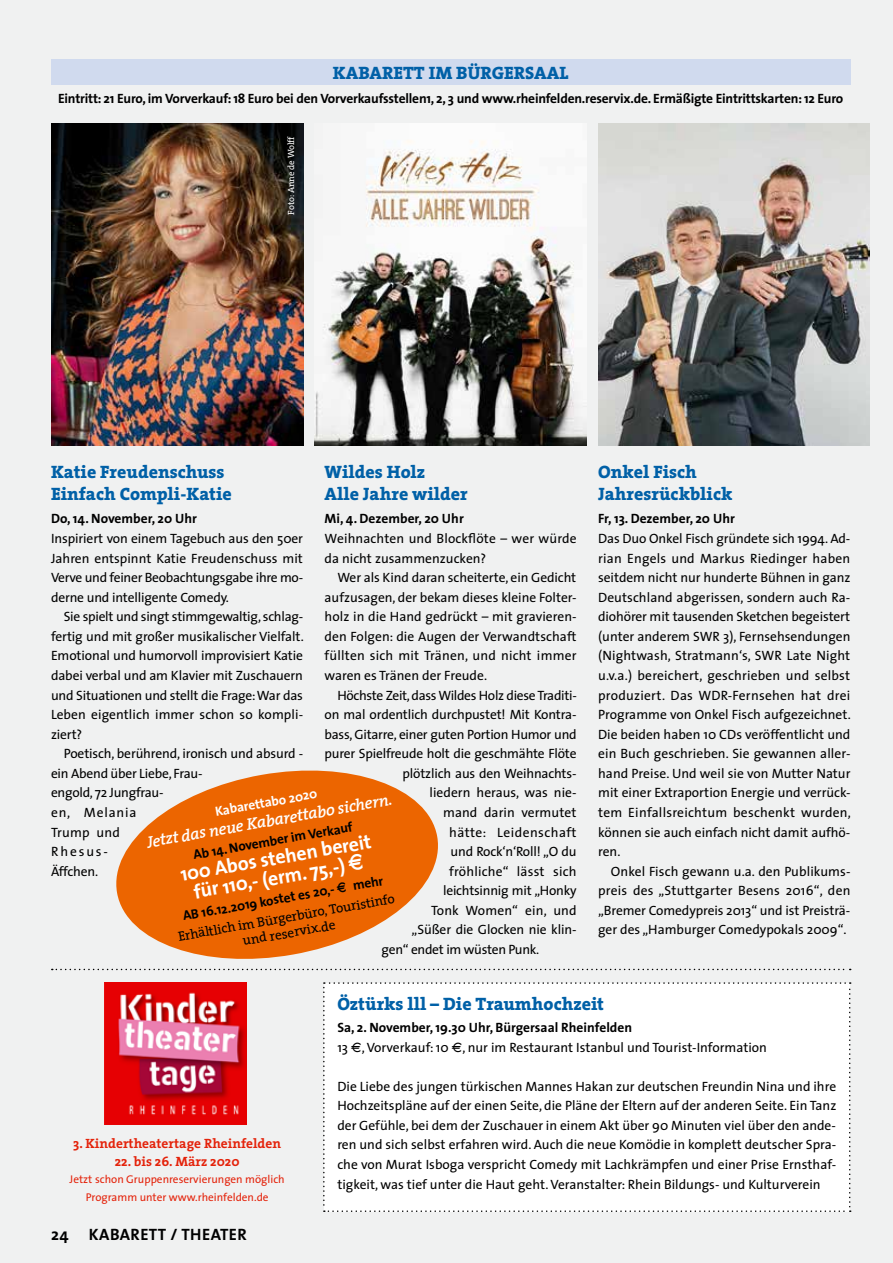
<style>
.page{position:relative;width:893px;height:1263px;background:#f0f1f1}
.page>*{position:absolute;margin:0;border:0;box-sizing:border-box;transform-origin:0 0}
.t1{font:700 19.95px/19.5px "The Sans";color:#fff}
.t2{font:800 18px/21.8px "The Serif";color:#0060a7}
.t3{font:italic 600 16.5px "The Serif";color:#fff}
.t4{font:700 16.5px "The Sans";letter-spacing:.025em;color:#000}
.t5{font:13.5px/19.5px "The Sans";letter-spacing:-.01em;color:#000;text-align:justify}
.t6{font:700 13.5px "The Sans";letter-spacing:-.015em;color:#000}
.t7{font:13.5px/15.6px "The Serif";color:#000;text-align:center}
.t8{font:700 13.5px "The Serif";color:#e4220a}
.t9{font:13.5px "The Sans";letter-spacing:.015em;color:#000}
.t10{font:13.5px "The Sans";letter-spacing:.035em;color:#000}
.t11{font:13.5px "The Sans";letter-spacing:.01em;color:#000}
.t12{font:700 13.5px "The Sans";color:#fff}
.t13{font:11.25px/17.7px "The Sans";color:#e4220a;text-align:center}
.t14{font:9px "The Serif";letter-spacing:-.01em;color:#fff}
.s1{font-weight:700}
.s2{font-family:"EURO";font-size:12px}
</style>
<div class="page">
<div style="left:51px;top:60px;width:799px;height:25px;background:#d0daee"></div>
<img style="left:51px;top:123px;width:252px;height:322px">
<img style="left:598px;top:123px;width:272px;height:322px">
<img style="left:315px;top:123px;width:271px;height:322px">
<div style="left:323px;top:982px;width:528px;height:230px;background:#fff"></div>
<svg style="left:52px;top:969px;width:799px;height:1px"></svg>
<img style="left:104px;top:982px;width:143px;height:143px">
<svg style="left:108px;top:770px;width:338px;height:200px;fill:#ec6500"></svg>
<svg style="left:347px;top:853px;width:17px;height:18px"></svg>
<svg style="left:336px;top:882px;width:11px;height:11px"></svg>
<h2 class="t2" style="left:333px;top:61px;width:237px">KABARETT IM BÜRGERSAAL</h2>
<p class="t6" style="left:58px;top:87px;width:787px">Eintritt: 21 Euro, im Vorverkauf: 18 Euro bei den Vorverkaufsstellen1, 2, 3 und www.rheinfelden.reservix.de. Ermäßigte Eintrittskarten: 12 Euro</p>
<p class="t14" style="left:283px;top:215px;width:80px;rotate:-90deg">Foto: Anne de Wolff</p>
<h2 class="t2" style="left:51px;top:460px;width:182px">Katie Freudenschuss<br>Einfach Compli-Katie</h2>
<p class="t6" style="left:51px;top:508px;width:147px">Do, 14. November, 20 Uhr</p>
<p class="t5" style="left:51px;top:528px;width:254px">Inspiriert von einem Tagebuch aus den 50er Jahren entspinnt Katie Freudenschuss mit Verve und feiner Beobachtungsgabe ihre mo&shy;derne und intelligente Comedy.</p>
<p class="t5" style="left:51px;top:607px;width:254px;text-indent:13px">Sie spielt und singt stimmgewaltig, schlag&shy;fertig und mit großer musikalischer Vielfalt.<br>Emotional und humorvoll improvisiert Katie dabei verbal und am Klavier mit Zuschauern und Situationen und stellt die Frage: War das Leben eigentlich immer schon so kompli&shy;ziert?</p>
<p class="t5" style="left:51px;top:743px;width:254px;text-align:left;text-indent:13px">Poetisch, berührend, ironisch und absurd - ein Abend über Liebe, Frau-<br>engold, 72 Jungfrau-<br>en, Melania<br>Trump und<br>Rhesus-<br>Äffchen.</p>
<h2 class="t2" style="left:325px;top:460px;width:145px">Wildes Holz<br>Alle Jahre wilder</h2>
<p class="t6" style="left:325px;top:508px;width:141px">Mi, 4. Dezember, 20 Uhr</p>
<p class="t5" style="left:325px;top:528px;width:254px">Weihnachten und Blockflöte – wer würde da nicht zusammenzucken?</p>
<p class="t5" style="left:325px;top:567px;width:254px;text-indent:13px">Wer als Kind daran scheiterte, ein Gedicht aufzusagen, der bekam dieses kleine Folter&shy;holz in die Hand gedrückt – mit gravieren&shy;den Folgen: die Augen der Verwandtschaft füllten sich mit Tränen, und nicht immer waren es Tränen der Freude.</p>
<p class="t5" style="left:337px;top:685px;width:241px">Höchste Zeit, dass Wildes Holz diese Traditi-</p>
<p class="t5" style="left:325px;top:704px;width:253px">on mal ordentlich durchpustet! Mit Kontra-</p>
<p class="t5" style="left:325px;top:724px;width:254px">bass, Gitarre, einer guten Portion Humor und</p>
<p class="t5" style="left:325px;top:743px;width:253px">purer Spielfreude holt die geschmähte Flöte</p>
<p class="t5" style="left:403px;top:763px;width:175px">plötzlich aus den Weihnachts-</p>
<p class="t5" style="left:430px;top:783px;width:148px">liedern heraus, was nie-</p>
<p class="t5" style="left:443px;top:802px;width:135px">mand darin vermutet</p>
<p class="t10" style="left:449px;top:821px;width:129px">hätte: Leidenschaft</p>
<p class="t5" style="left:451px;top:841px;width:127px">und Rock‘n‘Roll! „O du</p>
<p class="t9" style="left:449px;top:860px;width:129px">fröhliche“ lässt sich</p>
<p class="t5" style="left:443px;top:880px;width:135px">leichtsinnig mit „Honky</p>
<p class="t11" style="left:431px;top:899px;width:147px">Tonk Women“ ein, und</p>
<p class="t5" style="left:412px;top:919px;width:167px">„Süßer die Glocken nie klin-</p>
<p class="t5" style="left:382px;top:939px;width:159px">gen“ endet im wüsten Punk.</p>
<p class="t12" style="left:213px;top:800px;width:105px;rotate:-10deg">Kabarettabo 2020</p>
<p class="t3" style="left:145px;top:828px;width:250px;rotate:-10deg">Jetzt das neue Kabarettabo sichern.</p>
<p class="t6" style="left:191px;top:844px;width:163px;rotate:-10deg">Ab 14. November im Verkauf</p>
<h1 class="t1" style="left:189px;top:863px;width:185px;text-indent:-10px;rotate:-10deg">100 Abos stehen bereit für 110,- (erm. 75,-)</h1>
<p class="t6" style="left:351px;top:875px;width:32px;rotate:-10deg">mehr</p>
<p class="t7" style="left:177px;top:928px;width:221px;rotate:-10deg">Erhältlich im Bürgerbüro, Touristinfo und reservix.de</p>
<p class="t6" style="left:181px;top:905px;width:155px;rotate:-10deg">AB 16.12.2019 kostet es 20,-</p>
<h2 class="t2" style="left:598px;top:460px;width:136px">Onkel Fisch<br>Jahresrückblick</h2>
<p class="t6" style="left:598px;top:508px;width:138px">Fr, 13. Dezember, 20 Uhr</p>
<p class="t5" style="left:598px;top:528px;width:254px">Das Duo Onkel Fisch gründete sich 1994. Ad&shy;rian Engels und Markus Riedinger haben seitdem nicht nur hunderte Bühnen in ganz Deutschland abgerissen, sondern auch Ra&shy;diohörer mit tausenden Sketchen begeistert (unter anderem SWR 3), Fernsehsendungen (Nightwash, Stratmann‘s, SWR Late Night u.v.a.) bereichert, geschrieben und selbst produziert. Das WDR-Fernsehen hat drei Programme von Onkel Fisch aufgezeichnet.<br>Die beiden haben 10 CDs veröffentlicht und ein Buch geschrieben. Sie gewannen aller&shy;hand Preise. Und weil sie von Mutter Natur mit einer Extraportion Energie und verrück&shy;tem Einfallsreichtum beschenkt wurden, können sie auch einfach nicht damit aufhö&shy;ren.</p>
<p class="t5" style="left:598px;top:861px;width:254px;text-indent:13px">Onkel Fisch gewann u.a. den Publikums&shy;preis des „Stuttgarter Besens 2016“, den „Bremer Comedypreis 2013“ und ist Preisträ&shy;ger des „Hamburger Comedypokals 2009“.</p>
<p class="t8" style="left:73px;top:1132px;width:209px">3. Kindertheatertage Rheinfelden</p>
<p class="t8" style="left:115px;top:1150px;width:126px">22. bis 26. März 2020</p>
<p class="t13" style="left:70px;top:1170px;width:217px">Jetzt schon Gruppenreservierungen möglich<br>Programm unter www.rheinfelden.de</p>
<p class="t4" style="left:51px;top:1221px;width:197px">24 KABARETT / THEATER</p>
<h2 class="t2" style="left:337px;top:992px;width:268px">Öztürks lll – Die Traumhochzeit</h2>
<p class="t5" style="left:337px;top:1017px;width:431px"><span class="s1">Sa, 2. November, 19.30 Uhr, Bürgersaal Rheinfelden<br></span>13 <span class="s2">3</span>, Vorverkauf: 10 <span class="s2">3</span>, nur im Restaurant Istanbul und Tourist-Information</p>
<p class="t5" style="left:337px;top:1076px;width:501px">Die Liebe des jungen türkischen Mannes Hakan zur deutschen Freundin Nina und ihre Hochzeitspläne auf der einen Seite, die Pläne der Eltern auf der anderen Seite. Ein Tanz der Gefühle, bei dem der Zuschauer in einem Akt über 90 Minuten viel über den ande&shy;ren und sich selbst erfahren wird. Auch die neue Komödie in komplett deutscher Spra&shy;che von Murat Isboga verspricht Comedy mit Lachkrämpfen und einer Prise Ernsthaf&shy;tigkeit, was tief unter die Haut geht. Veranstalter: Rhein Bildungs- und Kulturverein</p>
</div>
